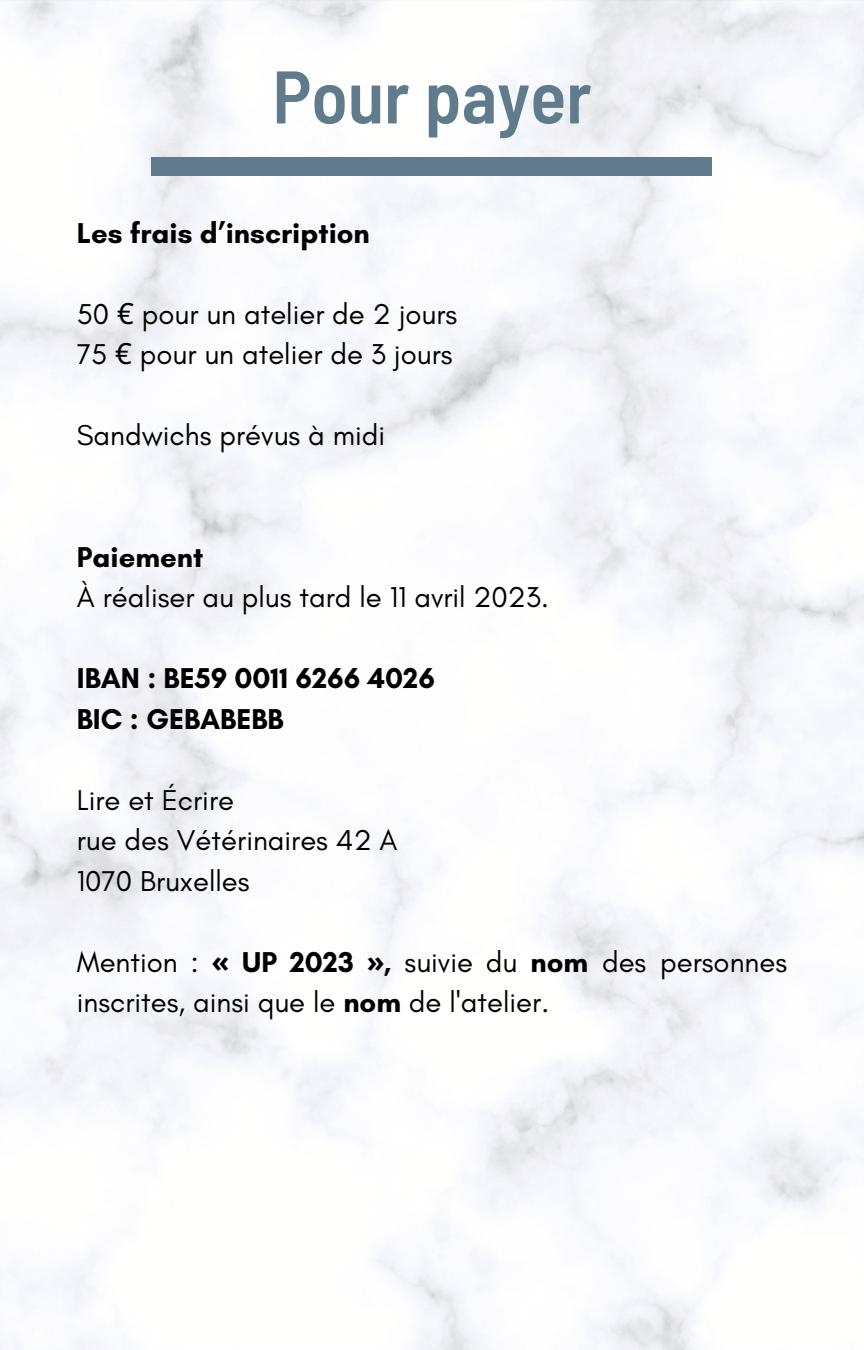
<style>
.page{position:relative;width:864px;height:1350px;background:#fff}
.page>*{position:absolute;margin:0;border:0;box-sizing:border-box;transform-origin:0 0}
.t1{font:600 semi-condensed 74.25px "Barlow";color:#607c8c}
.t2{font:29.25px/40.5px "Glacial Indifference";color:#000}
.t3{font:700 29.25px/40.5px "Glacial Indifference";color:#000}
.s1{font-family:"Noto Sans"}
.s2{font-family:"Noto Sans";font-weight:700}
.s3{font-weight:700}
</style>
<div class="page">
<img style="left:0;top:0;width:864px;height:1350px">
<div style="left:152px;top:157px;width:560px;height:19px;background:#607c8c"></div>
<h1 class="t1" style="left:272px;top:49px;width:321px">Pour payer</h1>
<p class="t3" style="left:77px;top:212px;width:295px">Les frais d’inscription</p>
<p class="t2" style="left:77px;top:293px;width:382px">50 <span class="s1">€</span> pour un atelier de 2 jours<br>75 <span class="s1">€</span> pour un atelier de 3 jours</p>
<p class="t2" style="left:77px;top:415px;width:310px">Sandwichs prévus à midi</p>
<p class="t3" style="left:77px;top:536px;width:128px">Paiement</p>
<p class="t2" style="left:77px;top:577px;width:474px">À réaliser au plus tard le 11 avril 2023.</p>
<p class="t3" style="left:77px;top:658px;width:360px">IBAN : BE59 0011 6266 4026<br>BIC : GEBABEBB</p>
<p class="t2" style="left:77px;top:779px;width:322px">Lire et Écrire<br>rue des Vétérinaires 42 A<br>1070 Bruxelles</p>
<p class="t2" style="left:77px;top:941px;width:712px">Mention : <span class="s2">«</span> <span class="s3">UP 2023</span> <span class="s2">»</span><span class="s3">,</span> suivie du <span class="s3">nom</span> des personnes inscrites, ainsi que le <span class="s3">nom</span> de l'atelier.</p>
</div>
